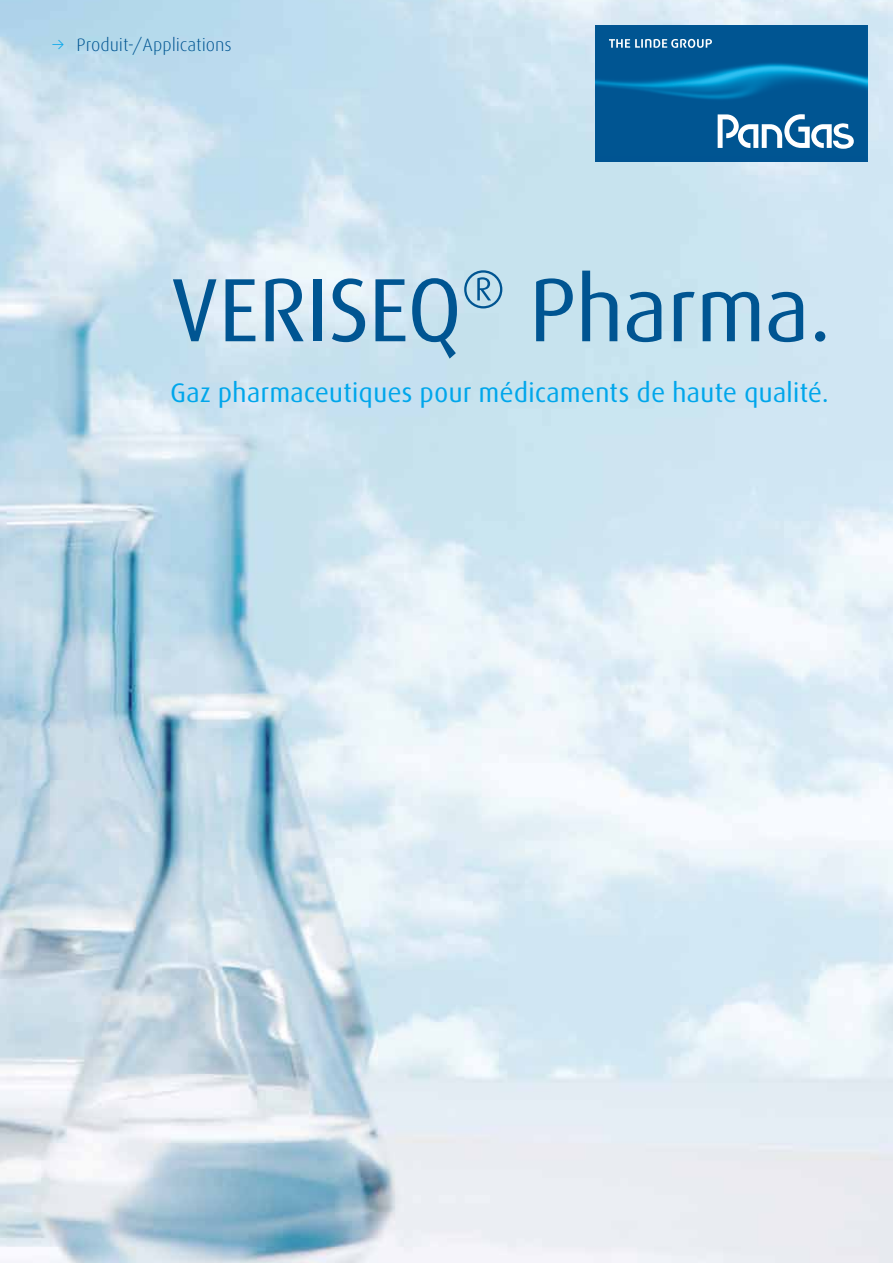
<style>
.page{position:relative;width:893px;height:1263px;background:#fff}
.page>*{position:absolute;margin:0;border:0;box-sizing:border-box;transform-origin:0 0}
.t1{font:90px "Linde Dax";letter-spacing:-.025em;color:#005592}
.t2{font:26.85px "Linde Dax";letter-spacing:-.005em;color:#00a6eb}
.t3{font:300 18px "Linde Dax";letter-spacing:-.005em;color:#005592}
.s1{font-family:"Linde Dax Light Expert";font-weight:400;color:#00a6eb}
</style>
<div class="page">
<img style="left:0;top:0;width:893px;height:1263px">
<img style="left:595px;top:26px;width:272px;height:136px">
<img style="left:609px;top:39px;width:103px;height:9px">
<img style="left:718px;top:114px;width:136px;height:35px">
<p class="t3" style="left:51px;top:35px;width:182px"><span class="s1">3</span> Produit-/Applications</p>
<h1 class="t1" style="left:170px;top:260px;width:664px">VERISEQ<sup>®</sup> Pharma.</h1>
<p class="t2" style="left:170px;top:378px;width:660px">Gaz pharmaceutiques pour médicaments de haute qualité.</p>
</div>
